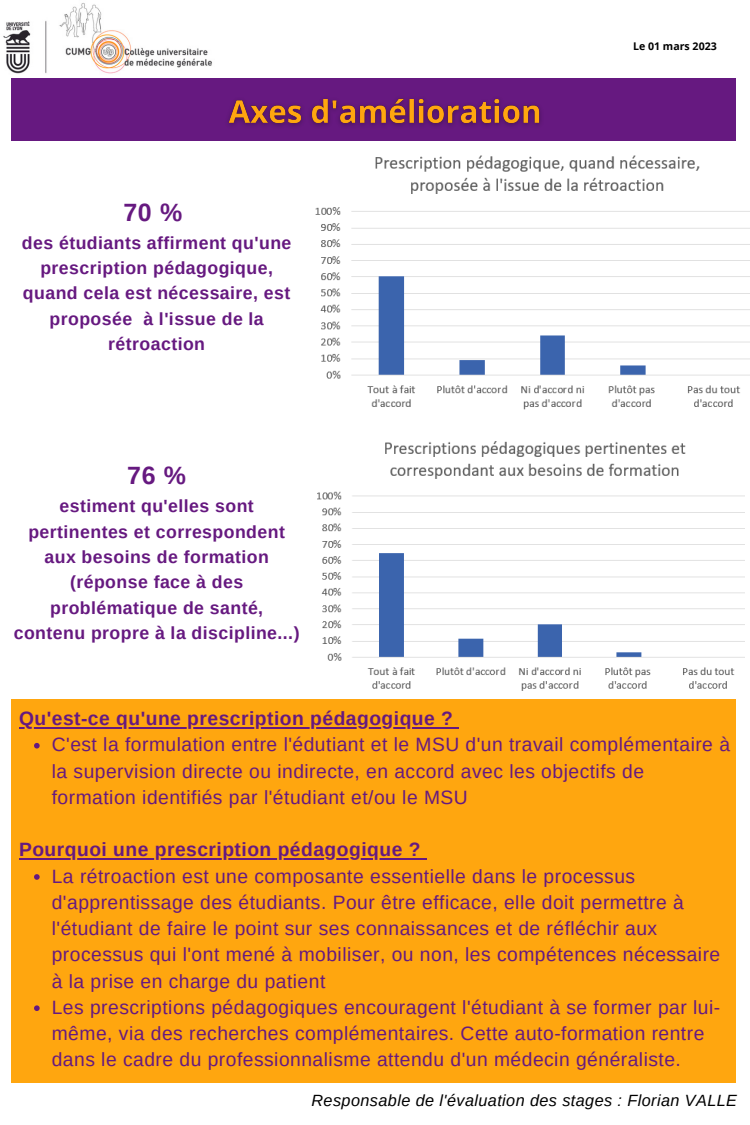
<style>
.page{position:relative;width:750px;height:1125px;background:#fff}
.page>*{position:absolute;margin:0;border:0;box-sizing:border-box;transform-origin:0 0}
.t1{font:700 25px "Arimo";color:#661980}
.t2{font:19.25px/26.2px "Arimo";letter-spacing:.025em;color:#661980}
.t3{font:700 19.25px "Arimo";letter-spacing:.025em;color:#661980}
.t4{font:700 17.75px/25.2px "Arimo";letter-spacing:.025em;color:#661980;text-align:center}
.t5{font:italic 16.25px "Arimo";letter-spacing:.025em;color:#000}
.t6{font:700 10.62px "Open Sans";color:#000}
</style>
<div class="page">
<img style="left:3px;top:3px;width:209px;height:71px">
<div style="left:12px;top:78px;width:724px;height:62px;background:#661980"></div>
<div style="left:12px;top:699px;width:724px;height:383px;background:#ffa60f"></div>
<img style="left:315px;top:155px;width:435px;height:255px">
<img style="left:317px;top:441px;width:427px;height:250px">
<img style="left:221px;top:98px;width:329px;height:43px">
<svg style="left:34px;top:743px;width:6px;height:6px"></svg>
<svg style="left:34px;top:874px;width:6px;height:6px"></svg>
<svg style="left:34px;top:1005px;width:6px;height:6px"></svg>
<hr style="left:19px;top:727px;width:434px;height:2px;background:#661980">
<svg style="left:453px;top:727px;width:6px;height:2px"></svg>
<hr style="left:19px;top:858px;width:402px;height:2px;background:#661980">
<svg style="left:421px;top:858px;width:6px;height:2px"></svg>
<p class="t1" style="left:123px;top:198px;width:60px">70 %</p>
<p class="t4" style="left:22px;top:230px;width:271px">des étudiants affirment qu'une prescription pédagogique, quand cela est nécessaire, est proposée à l'issue de la rétroaction</p>
<p class="t1" style="left:127px;top:462px;width:60px">76 %</p>
<p class="t4" style="left:14px;top:494px;width:287px">estiment qu'elles sont pertinentes et correspondent aux besoins de formation (réponse face à des problématique de santé, contenu propre à la discipline...)</p>
<p class="t3" style="left:19px;top:708px;width:435px">Qu'est-ce qu'une prescription pédagogique ?</p>
<p class="t6" style="left:633px;top:38px;width:85px">Le 01 mars 2023</p>
<p class="t2" style="left:52px;top:732px;width:680px">C'est la formulation entre l'édutiant et le MSU d'un travail complémentaire à la supervision directe ou indirecte, en accord avec les objectifs de formation identifiés par l'étudiant et/ou le MSU</p>
<p class="t3" style="left:19px;top:839px;width:403px">Pourquoi une prescription pédagogique ?</p>
<p class="t2" style="left:52px;top:863px;width:670px">La rétroaction est une composante essentielle dans le processus d'apprentissage des étudiants. Pour être efficace, elle doit permettre à l'étudiant de faire le point sur ses connaissances et de réfléchir aux processus qui l'ont mené à mobiliser, ou non, les compétences nécessaire à la prise en charge du patient<br>Les prescriptions pédagogiques encouragent l'étudiant à se former par lui&shy;même, via des recherches complémentaires. Cette auto-formation rentre dans le cadre du professionnalisme attendu d'un médecin généraliste.</p>
<p class="t5" style="left:312px;top:1091px;width:427px">Responsable de l'évaluation des stages : Florian VALLE</p>
</div>
